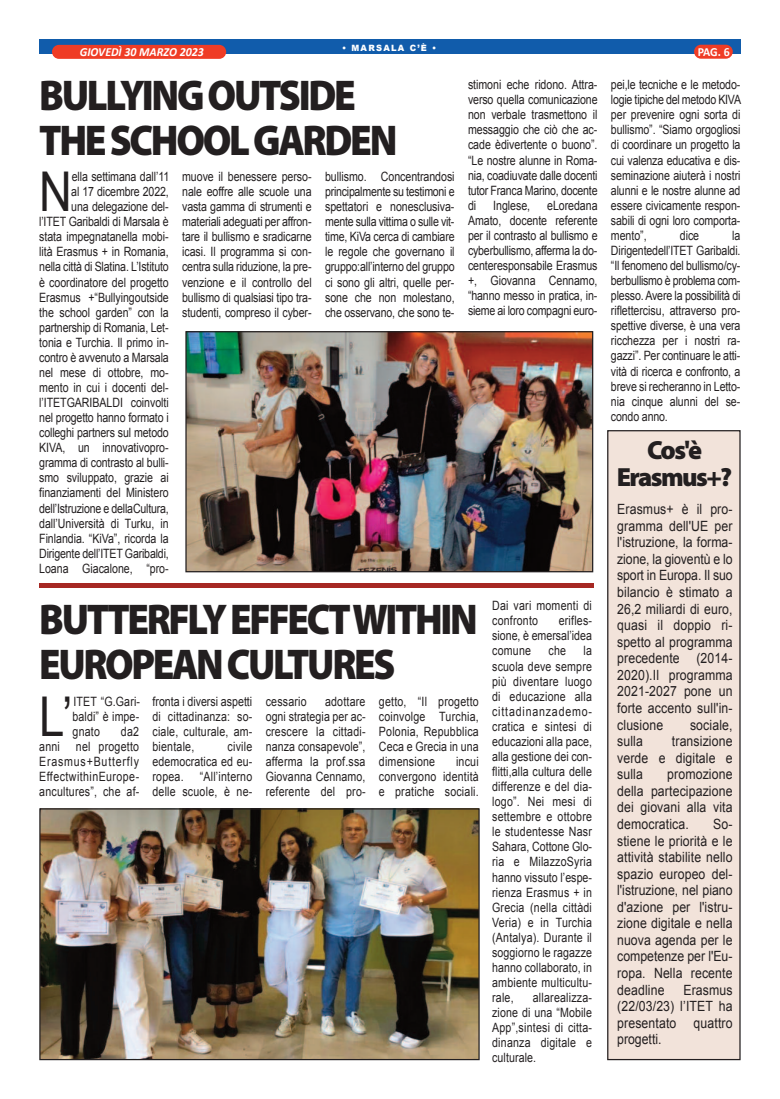
<style>
.page{position:relative;width:780px;height:1099px;background:#fff}
.page>*{position:absolute;margin:0;border:0;box-sizing:border-box;transform-origin:0 0}
.t1{font:54.88px "Arial";color:#231f20;scale:.83 1}
.t2{font:900 43.12px/44.2px "Myriad Pro";letter-spacing:-.06em;color:#231f20;scale:.91 1}
.t3{font:900 26.25px/27px "Myriad Pro";letter-spacing:-.06em;color:#231f20;text-align:center}
.t4{font:14.12px/16.5px "Arial";letter-spacing:.01em;color:#231f20;text-align:justify;scale:.87 1}
.t5{font:12.88px/15px "Arial";letter-spacing:-.005em;color:#231f20;text-align:justify;scale:.83 1}
.t6{font:12.88px/15px "Arial";letter-spacing:.02em;color:#231f20;text-align:right;scale:.83 1}
.t7{font:italic 700 12.38px "Calibri";color:#fff;scale:.96 1}
.t8{font:700 12.38px "Calibri";color:#fff;scale:.96 1}
.t9{font:900 8.62px "Arial";letter-spacing:.15em;color:#fff;scale:.96 1}
</style>
<div class="page">
<div style="left:39px;top:39px;width:701px;height:14px;background:#115cab"></div>
<div style="left:694px;top:45px;width:38px;height:14px;background:#ef3c25;border-radius:7px"></div>
<div style="left:52px;top:45px;width:174px;height:14px;background:#ef3c25;border-radius:7px"></div>
<img style="left:187px;top:333px;width:404px;height:237px">
<div style="left:185px;top:331px;width:408px;height:241px;border:1px solid #231f20"></div>
<div style="left:607px;top:431px;width:133px;height:628px;background:#f2e3da"></div>
<div style="left:607px;top:430px;width:133px;height:630px;border:1px solid #231f20"></div>
<img style="left:41px;top:810px;width:436px;height:248px">
<div style="left:39px;top:808px;width:440px;height:252px;border:1px solid #231f20"></div>
<hr style="left:39px;top:583px;width:555px;height:4px;background:#a62823">
<p class="t9" style="left:342px;top:41px;width:100px">• MARSALA C’È •</p>
<p class="t7" style="left:80px;top:46px;width:131px">GIOVEDÌ 30 MARZO 2023</p>
<p class="t8" style="left:697px;top:47px;width:35px">PAG. 6</p>
<h2 class="t2" style="left:39px;top:77px;width:395px">BULLYINGOUTSIDE<br>THESCHOOLGARDEN</h2>
<p class="t5" style="left:39px;top:169px;width:158px;text-align:right">ella settimana dall’11<br>al 17 dicembre 2022,<br>una delegazione del-<br>l’ITET Garibaldi di Marsala è stata impegnatanella mobi&shy;lità Erasmus + in Romania, nella città di Slatina. L’Istituto è coordinatore del progetto<br>Erasmus +“Bullyingoutside the school garden” con la partnership di Romania, Let&shy;tonia e Turchia. Il primo in&shy;contro è avvenuto a Marsala nel mese di ottobre, mo&shy;mento in cui i docenti del&shy;l’ITETGARIBALDI coinvolti nel progetto hanno formato i colleghi partners sul metodo<br>KIVA, un innovativopro&shy;gramma di contrasto al bulli&shy;smo sviluppato, grazie ai finanziamenti del Ministero dell’Istruzione e dellaCultura, dall’Università di Turku, in<br>Finlandia. “KiVa”, ricorda la<br>Dirigente dell’ITET Garibaldi,<br>Loana Giacalone, “pro-</p>
<p class="t5" style="left:182px;top:169px;width:157px">muove il benessere perso&shy;nale eoffre alle scuole una vasta gamma di strumenti e materiali adeguati per affron&shy;tare il bullismo e sradicarne icasi. Il programma si con&shy;centra sulla riduzione, la pre&shy;venzione e il controllo del bullismo di qualsiasi tipo tra&shy;studenti, compreso il cyber-</p>
<p class="t5" style="left:325px;top:169px;width:157px">bullismo. Concentrandosi principalmente su testimoni e spettatori e nonesclusiva&shy;mente sulla vittima o sulle vit&shy;time, KiVa cerca di cambiare le regole che governano il gruppo:all’interno del gruppo ci sono gli altri, quelle per&shy;sone che non molestano, che osservano, che sono te-</p>
<h1 class="t1" style="left:39px;top:161px;width:41px">N</h1>
<p class="t5" style="left:468px;top:77px;width:157px">stimoni eche ridono. Attra&shy;verso quella comunicazione non verbale trasmettono il messaggio che ciò che ac&shy;cade èdivertente o buono”. “Le nostre alunne in Roma&shy;nia, coadiuvate dalle docenti tutor Franca Marino, docente di</p>
<p class="t5" style="left:468px;top:198px;width:157px;text-indent:79px">eLoredana Amato, docente referente per il contrasto al bullismo e cyberbullismo, afferma la do&shy;centeresponsabile Erasmus +, Giovanna Cennamo, “hanno messo in pratica, in&shy;sieme ai loro compagni euro-</p>
<p class="t5" style="left:493px;top:198px;width:46px">Inglese,</p>
<h2 class="t2" style="left:39px;top:601px;width:483px">BUTTERFLYEFFECTWITHIN<br>EUROPEANCULTURES</h2>
<h1 class="t1" style="left:39px;top:686px;width:42px">L’</h1>
<p class="t5" style="left:73px;top:694px;width:83px">ITET “G.Gari&shy;baldi” è impe&shy;gnato</p>
<p class="t5" style="left:39px;top:724px;width:122px;text-indent:82px">da2 anni nel progetto Erasmus+Butterfly EffectwithinEurope&shy;ancultures”, che af-</p>
<p class="t5" style="left:152px;top:694px;width:122px">fronta i diversi aspetti di cittadinanza: so&shy;ciale, culturale, am&shy;bientale,</p>
<p class="t5" style="left:152px;top:739px;width:122px;text-indent:75px">civile edemocratica ed eu&shy;ropea.</p>
<p class="t6" style="left:152px;top:769px;width:122px">“All’interno<br>delle scuole, è ne-</p>
<p class="t5" style="left:266px;top:694px;width:122px;text-indent:59px">adottare ogni strategia per ac&shy;crescere la cittadi&shy;nanza consapevole”, afferma la prof.ssa Giovanna Cennamo, referente del pro-</p>
<p class="t5" style="left:379px;top:694px;width:122px">getto, “Il progetto coinvolge Turchia, Polonia, Repubblica Ceca e Grecia in una dimensione</p>
<p class="t6" style="left:266px;top:694px;width:51px">cessario</p>
<p class="t5" style="left:379px;top:754px;width:122px;text-indent:77px">incui convergono identità e pratiche sociali.</p>
<p class="t6" style="left:492px;top:598px;width:122px;text-align:left">Dai vari momenti di confronto</p>
<p class="t5" style="left:492px;top:613px;width:122px;text-indent:67px">erifles&shy;sione, è emersal’idea comune</p>
<p class="t5" style="left:492px;top:643px;width:122px;text-indent:91px">la scuola deve sempre più diventare luogo di educazione alla cittadinanzademo&shy;cratica e sintesi di educazioni alla pace, alla gestione dei con&shy;flitti,alla cultura delle differenze e del dia&shy;logo”. Nei mesi di settembre e ottobre le studentesse Nasr Sahara, Cottone Glo&shy;ria e MilazzoSyria hanno vissuto l’espe&shy;rienza Erasmus + in Grecia (nella cittàdi Veria) e in Turchia (Antalya). Durante il soggiorno le ragazze hanno collaborato, in ambiente multicultu&shy;rale,</p>
<p class="t5" style="left:548px;top:643px;width:23px">che</p>
<p class="t5" style="left:492px;top:990px;width:122px;text-indent:41px">allarealizza&shy;zione di una “Mobile App”,sintesi di citta&shy;dinanza digitale e culturale.</p>
<p class="t5" style="left:611px;top:77px;width:158px">pei,le tecniche e le metodo&shy;logie tipiche del metodo KIVA per prevenire ogni sorta di bullismo”. “Siamo orgogliosi di coordinare un progetto la cui valenza educativa e dis&shy;seminazione aiuterà i nostri alunni e le nostre alunne ad essere civicamente respon&shy;sabili di ogni loro comporta&shy;mento”,</p>
<p class="t5" style="left:611px;top:228px;width:157px;text-indent:121px">la Dirigentedell’ITET Garibaldi. “Il fenomeno del bullismo/cy&shy;berbullismo è problema com&shy;plesso. Avere la possibilità di riflettercisu, attraverso pro&shy;spettive diverse, è una vera ricchezza per i nostri ra&shy;gazzi”. Per continuare le atti&shy;vità di ricerca e confronto, a breve si recheranno in Letto&shy;nia cinque alunni del se&shy;condo anno.</p>
<p class="t5" style="left:679px;top:228px;width:25px">dice</p>
<h3 class="t3" style="left:616px;top:439px;width:117px">Cos'è<br>Erasmus+?</h3>
<p class="t4" style="left:617px;top:501px;width:134px">Erasmus+ è il pro&shy;gramma dell'UE per l'istruzione, la forma&shy;zione, la gioventù e lo sport in Europa. Il suo bilancio è stimato a 26,2 miliardi di euro, quasi il doppio ri&shy;spetto al programma precedente (2014- 2020).Il programma 2021-2027 pone un forte accento sull'in&shy;clusione</p>
<p class="t4" style="left:690px;top:716px;width:50px">sociale,</p>
<p class="t4" style="left:617px;top:733px;width:134px;text-indent:55px">transizione verde e digitale e sulla</p>
<p class="t4" style="left:617px;top:733px;width:31px">sulla</p>
<p class="t4" style="left:617px;top:766px;width:134px;text-indent:50px">promozione della partecipazione dei giovani alla vita democratica.</p>
<p class="t4" style="left:617px;top:815px;width:134px;text-indent:96px">So&shy;stiene le priorità e le attività stabilite nello spazio europeo del&shy;l'istruzione, nel piano d'azione per l'istru&shy;zione digitale e nella nuova agenda per le competenze per l'Eu&shy;ropa. Nella recente deadline</p>
<p class="t4" style="left:617px;top:981px;width:134px;text-indent:66px">Erasmus (22/03/23) l’ITET ha presentato quattro progetti.</p>
</div>
